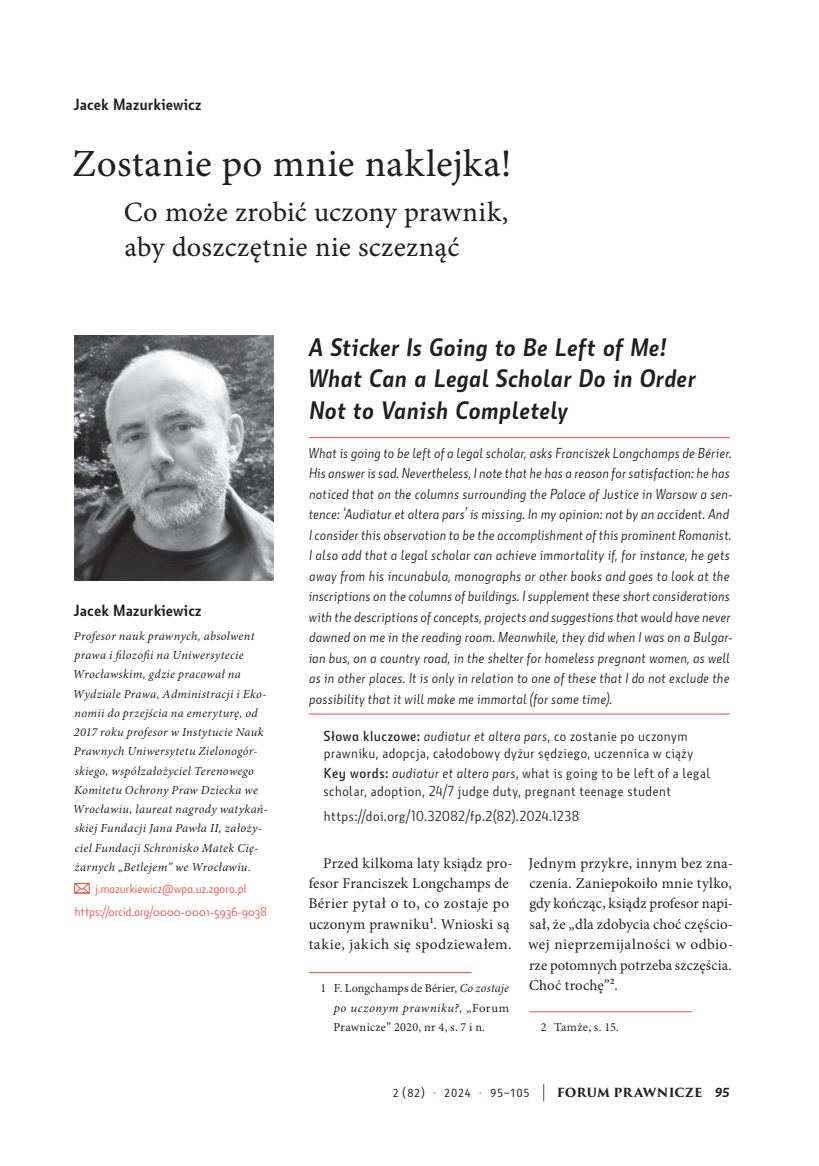
<style>
.page{position:relative;width:819px;height:1166px;background:#fff}
.page>*{position:absolute;margin:0;border:0;box-sizing:border-box;transform-origin:0 0}
.t1{font:38.5px "Minion Pro Capt";letter-spacing:.01em;color:#231f20}
.t2{font:28px/35px "Minion Pro Capt";letter-spacing:.005em;color:#231f20}
.t3{font:italic 700 24.5px/31.5px "Botanika";letter-spacing:-.005em;color:#231f20}
.t4{font:700 15.75px "Botanika";color:#231f20}
.t5{font:14.88px/20.5px "Minion Pro";letter-spacing:.015em;color:#231f20}
.t6{font:italic 14px/20.5px "Botanika Lite";letter-spacing:.01em;color:#231f20}
.t7{font:14px/19.9px "Botanika Lite";letter-spacing:.035em;color:#231f20}
.t8{font:italic 14px "Botanika";letter-spacing:.03em;color:#231f20}
.t9{font:italic 12.25px/19.2px "Minion Pro";letter-spacing:.025em;color:#231f20}
.t10{font:12.25px/19.6px "Minion Pro";letter-spacing:.015em;color:#231f20;text-align:justify}
.t11{font:12.25px/22.4px "Botanika Lite Alt";letter-spacing:.015em;color:#ef4d41;text-align:center}
.t12{font:12.25px "Fira Sans Condensed";letter-spacing:.1em;color:#231f20}
.s1{font-family:"Botanika Demi Alt";font-style:normal}
.s2{font-family:"Botanika Lite";font-style:normal}
.s3{font-family:"Botanika Demi Alt"}
.s4{font-family:"Botanika";font-style:italic}
.s5{font-style:italic}
.s6{font-family:"Fira Sans Compressed";color:#ef4d41}
.s7{font-family:"Trajan Pro 3";font-size:17.5px}
.s8{font-family:"Trajan Pro 3";font-weight:700}
.s9{font-family:"Botanika";font-weight:800;font-style:italic;font-size:12.6px}
</style>
<div class="page">
<svg style="left:74px;top:883px;width:16px;height:10px"></svg>
<hr style="left:309px;top:437px;width:420px;height:1px;background:#ef4d41">
<hr style="left:309px;top:713px;width:420px;height:1px;background:#ef4d41">
<img style="left:74px;top:335px;width:199px;height:246px">
<hr style="left:309px;top:972px;width:162px;height:1px;background:#ef4d41">
<hr style="left:529px;top:1011px;width:162px;height:1px;background:#ef4d41">
<p class="t4" style="left:73px;top:95px;width:129px">Jacek Mazurkiewicz</p>
<h1 class="t1" style="left:72px;top:141px;width:441px">Zostanie po mnie naklejka!</h1>
<h2 class="t2" style="left:124px;top:196px;width:386px">Co może zrobić uczony prawnik, aby doszczętnie nie sczeznąć</h2>
<p class="t4" style="left:73px;top:600px;width:129px">Jacek Mazurkiewicz</p>
<p class="t9" style="left:73px;top:626px;width:196px">Profesor nauk prawnych, absolwent prawa i filozofii na Uniwersytecie Wrocławskim, gdzie pracował na Wydziale Prawa, Administracji i Eko&shy;nomii do przejścia na emeryturę, od 2017 roku profesor w Instytucie Nauk Prawnych Uniwersytetu Zielonogór&shy;skiego, współzałożyciel Terenowego Komitetu Ochrony Praw Dziecka we Wrocławiu, laureat nagrody watykań&shy;skiej Fundacji Jana Pawła II, założy&shy;ciel Fundacji Schronisko Matek Cię&shy;żarnych „Betlejem” we Wrocławiu.</p>
<p class="t11" style="left:75px;top:878px;width:194px">j.mazurkiewicz@wpa.uz.zgora.pl https://orcid.org/0000-0001-5936-9038</p>
<h3 class="t3" style="left:308px;top:331px;width:389px">A Sticker Is Going to Be Left of Me!<br>What Can a Legal Scholar Do in Order<br>Not to Vanish Completely</h3>
<p class="t6" style="left:309px;top:443px;width:425px">What is going to be left of a legal scholar, asks Franciszek Longchamps de Bérier.<br>His answer is sad. Nevertheless, I note that he has a reason for satisfaction: he has noticed that on the columns surrounding the Palace of Justice in Warsaw a sen&shy;tence: ‘Audiatur et altera pars’ is missing. In my opinion: not by an accident. And I consider this observation to be the accomplishment of this prominent Romanist.<br>I also add that a legal scholar can achieve immortality if, for instance, he gets away from his incunabula, monographs or other books and goes to look at the inscriptions on the columns of buildings. I supplement these short considerations with the descriptions of concepts, projects and suggestions that would have never dawned on me in the reading room. Meanwhile, they did when I was on a Bulgar&shy;ian bus, on a country road, in the shelter for homeless pregnant women, as well as in other places. It is only in relation to one of these that I do not exclude the possibility that it will make me immortal (for some time).</p>
<p class="t8" style="left:323px;top:727px;width:365px"><span class="s1">Słowa kluczowe:</span> audiatur et altera pars<span class="s2">, co zostanie po uczonym</span></p>
<p class="t7" style="left:324px;top:744px;width:387px">prawniku, adopcja, całodobowy dyżur sędziego, uczennica w ciąży<br><span class="s3">Key words:</span> <span class="s4">audiatur et altera pars</span>, what is going to be left of a legal</p>
<p class="t7" style="left:323px;top:779px;width:349px;line-height:24.8px">scholar, adoption, 24/7 judge duty, pregnant teenage student https://doi.org/10.32082/fp.2(82).2024.1238</p>
<p class="t5" style="left:308px;top:852px;width:206px;text-indent:15px">Przed kilkoma laty ksiądz pro&shy;fesor Franciszek Longchamps de<br>Bérier pytał o to, co zostaje po uczonym prawniku1. Wnioski są takie, jakich się spodziewałem.</p>
<p class="t10" style="left:333px;top:978px;width:177px;text-indent:-13px">1 F. Longchamps de Bérier, <span class="s5">Co zostaje po uczonym prawniku?</span>, „Forum Prawnicze” 2020, nr 4, s. 7 i n.</p>
<p class="t5" style="left:528px;top:852px;width:206px;text-align:justify">Jednym przykre, innym bez zna&shy;czenia. Zaniepokoiło mnie tylko, gdy kończąc, ksiądz profesor napi&shy;sał, że „dla zdobycia choć częścio&shy;wej nieprzemijalności w odbio&shy;rze potomnych potrzeba szczęścia.<br>Choć trochę”2.</p>
<p class="t10" style="left:540px;top:1018px;width:80px">2 Tamże, s. 15.</p>
<p class="t12" style="left:393px;top:1083px;width:338px">2 (82) <span class="s6">·</span> 2024 <span class="s6">·</span> 95–105 <span class="s7">|</span> <span class="s8">FORUM PRAWNICZE</span> <span class="s9">95</span></p>
</div>
